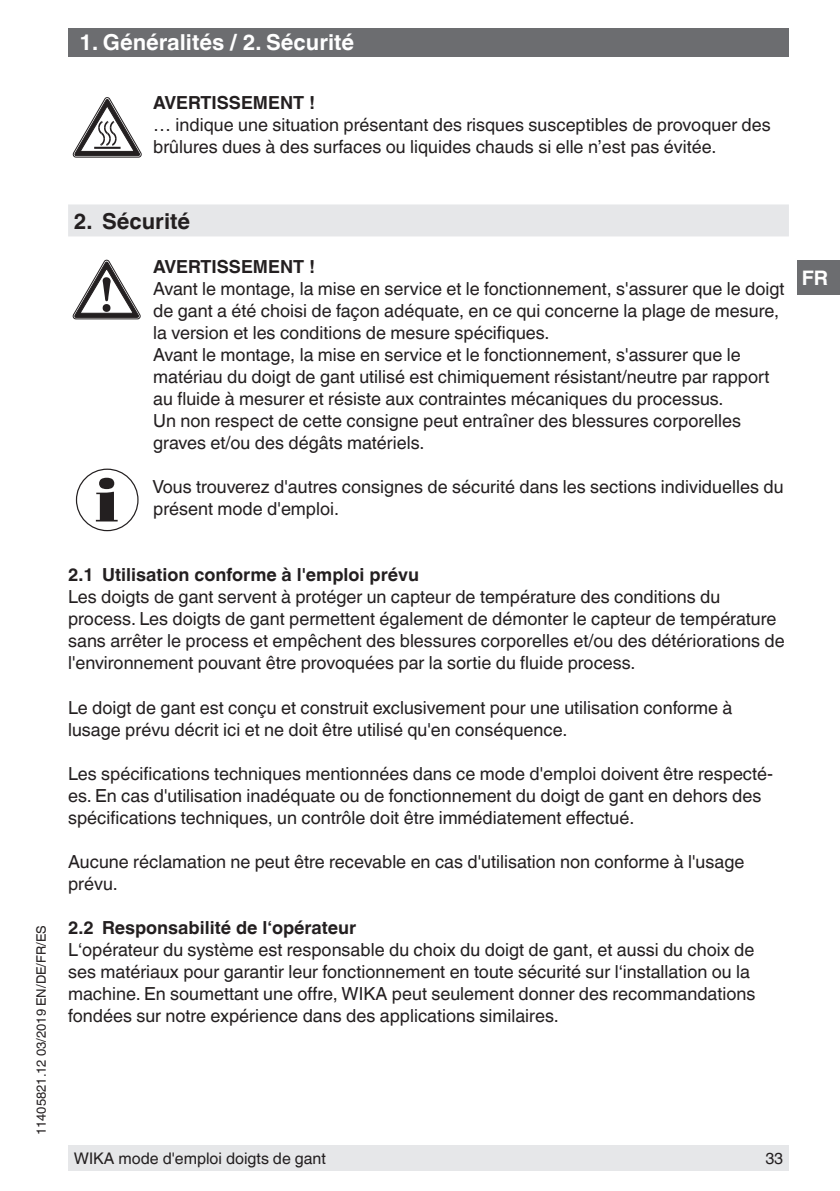
<style>
.page{position:relative;width:840px;height:1191px;background:#fff}
.page>*{position:absolute;margin:0;border:0;box-sizing:border-box;transform-origin:0 0}
.t1{font:700 22px "Helvetica World";color:#fff}
.t2{font:700 22px "Helvetica World";color:#231f20}
.t3{font:700 20px "Helvetica World";color:#fff}
.t4{font:18px/22px "Helvetica World";color:#231f20}
.t5{font:700 18px "Helvetica World";color:#231f20}
.t6{font:16px "Helvetica World";color:#231f20}
.t7{font:13px "Helvetica World";color:#231f20}
</style>
<div class="page">
<div style="left:68px;top:28px;width:720px;height:29px;background:#6c6d70"></div>
<div style="left:68px;top:1145px;width:720px;height:26px;background:#e6e7e9"></div>
<div style="left:797px;top:261px;width:42px;height:34px;background:#6c6d70"></div>
<div style="left:68px;top:204px;width:720px;height:32px;background:#e6e7e9"></div>
<svg style="left:73px;top:97px;width:68px;height:60px"></svg>
<svg style="left:73px;top:260px;width:67px;height:59px"></svg>
<svg style="left:96px;top:478px;width:22px;height:43px"></svg>
<div style="left:76px;top:468px;width:62px;height:63px;border:1px solid #231f20;border-radius:50%"></div>
<p class="t1" style="left:79px;top:30px;width:276px">1. Généralités / 2. Sécurité</p>
<p class="t5" style="left:153px;top:93px;width:163px">AVERTISSEMENT !</p>
<p class="t4" style="left:153px;top:114px;width:618px">… indique une situation présentant des risques susceptibles de provoquer des brûlures dues à des surfaces ou liquides chauds si elle n’est pas évitée.</p>
<p class="t7" style="left:34px;top:1135px;width:211px;rotate:-90deg">11405821.12 03/2019 EN/DE/FR/ES</p>
<p class="t2" style="left:74px;top:209px;width:118px">2. Sécurité</p>
<p class="t5" style="left:153px;top:257px;width:163px">AVERTISSEMENT !</p>
<p class="t4" style="left:153px;top:278px;width:632px">Avant le montage, la mise en service et le fonctionnement, s'assurer que le doigt de gant a été choisi de façon adéquate, en ce qui concerne la plage de mesure, la version et les conditions de mesure spécifiques.<br>Avant le montage, la mise en service et le fonctionnement, s'assurer que le matériau du doigt de gant utilisé est chimiquement résistant/neutre par rapport au fluide à mesurer et résiste aux contraintes mécaniques du processus.<br>Un non respect de cette consigne peut entraîner des blessures corporelles graves et/ou des dégâts matériels.</p>
<p class="t4" style="left:152px;top:476px;width:632px">Vous trouverez d'autres consignes de sécurité dans les sections individuelles du présent mode d'emploi.</p>
<p class="t3" style="left:801px;top:266px;width:28px">FR</p>
<p class="t5" style="left:68px;top:565px;width:352px">2.1 Utilisation conforme à l'emploi prévu</p>
<p class="t4" style="left:68px;top:586px;width:717px">Les doigts de gant servent à protéger un capteur de température des conditions du process. Les doigts de gant permettent également de démonter le capteur de température sans arrêter le process et empêchent des blessures corporelles et/ou des détériorations de l'environnement pouvant être provoquées par la sortie du fluide process.</p>
<p class="t4" style="left:68px;top:696px;width:665px">Le doigt de gant est conçu et construit exclusivement pour une utilisation conforme à lusage prévu décrit ici et ne doit être utilisé qu'en conséquence.</p>
<p class="t4" style="left:68px;top:762px;width:706px">Les spécifications techniques mentionnées dans ce mode d'emploi doivent être respecté&shy;es. En cas d'utilisation inadéquate ou de fonctionnement du doigt de gant en dehors des spécifications techniques, un contrôle doit être immédiatement effectué.</p>
<p class="t4" style="left:68px;top:850px;width:677px">Aucune réclamation ne peut être recevable en cas d'utilisation non conforme à l'usage prévu.</p>
<p class="t5" style="left:68px;top:916px;width:289px">2.2 Responsabilité de l‘opérateur</p>
<p class="t4" style="left:68px;top:938px;width:688px">L‘opérateur du système est responsable du choix du doigt de gant, et aussi du choix de ses matériaux pour garantir leur fonctionnement en toute sécurité sur l‘installation ou la machine. En soumettant une offre, WIKA peut seulement donner des recommandations fondées sur notre expérience dans des applications similaires.</p>
<p class="t6" style="left:74px;top:1149px;width:253px">WIKA mode d'emploi doigts de gant</p>
<p class="t6" style="left:765px;top:1149px;width:19px">33</p>
</div>
